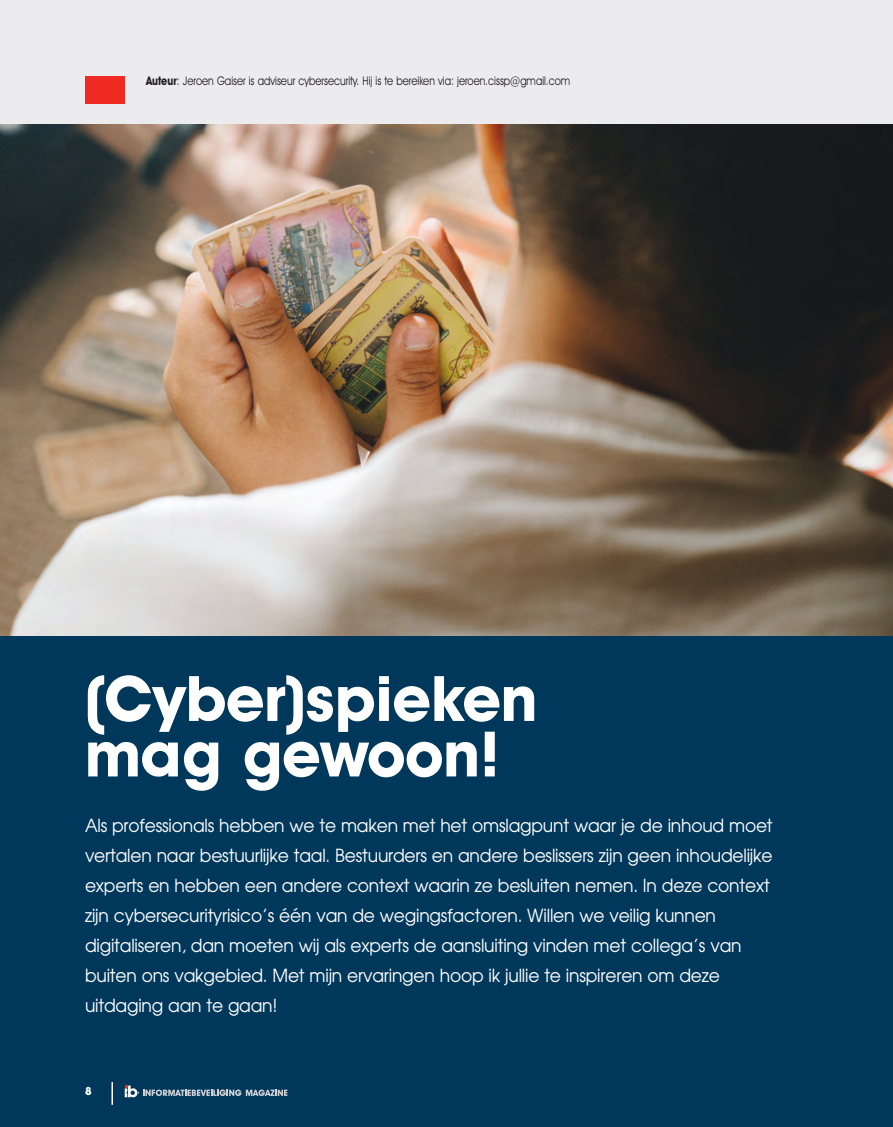
<style>
.page{position:relative;width:893px;height:1127px;background:#fff}
.page>*{position:absolute;margin:0;border:0;box-sizing:border-box;transform-origin:0 0}
.t1{font:700 63px "Avant Garde IT Cby BT";color:#fff}
.t2{font:18px/30px "Avant Garde";letter-spacing:-.01em;color:#fff;scale:.95 1}
.t3{font:12px "Avant Garde IT Cby BT";color:#231f20;scale:.84 1}
.t4{font:700 10.8px "Avant Garde";color:#fff}
.s1{font-weight:700}
</style>
<div class="page">
<div style="left:0;top:498px;width:893px;height:629px;background:#00385c"></div>
<img style="left:0;top:123px;width:893px;height:512px">
<div style="left:0;top:0;width:893px;height:123px;background:#ececee"></div>
<div style="left:85px;top:76px;width:40px;height:27px;background:#ee2a23"></div>
<svg style="left:125px;top:1085px;width:162px;height:12px"></svg>
<hr style="left:111px;top:1082px;width:2px;height:23px;background:#fff">
<p class="t3" style="left:146px;top:76px;width:507px"><span class="s1">Auteur</span>: Jeroen Gaiser is adviseur cybersecurity. Hij is te bereiken via: jeroen.cissp@gmail.com</p>
<p class="t1" style="left:85px;top:675px;width:454px">(Cyber)spieken</p>
<p class="t1" style="left:85px;top:731px;width:416px">mag gewoon!</p>
<p class="t2" style="left:85px;top:812px;width:725px">Als professionals hebben we te maken met het omslagpunt waar je de inhoud moet vertalen naar bestuurlijke taal. Bestuurders en andere beslissers zijn geen inhoudelijke experts en hebben een andere context waarin ze besluiten nemen. In deze context zijn cybersecurityrisico’s één van de wegingsfactoren. Willen we veilig kunnen digitaliseren, dan moeten wij als experts de aansluiting vinden met collega’s van buiten ons vakgebied. Met mijn ervaringen hoop ik jullie te inspireren om deze uitdaging aan te gaan!</p>
<p class="t4" style="left:85px;top:1087px;width:8px">8</p>
</div>
